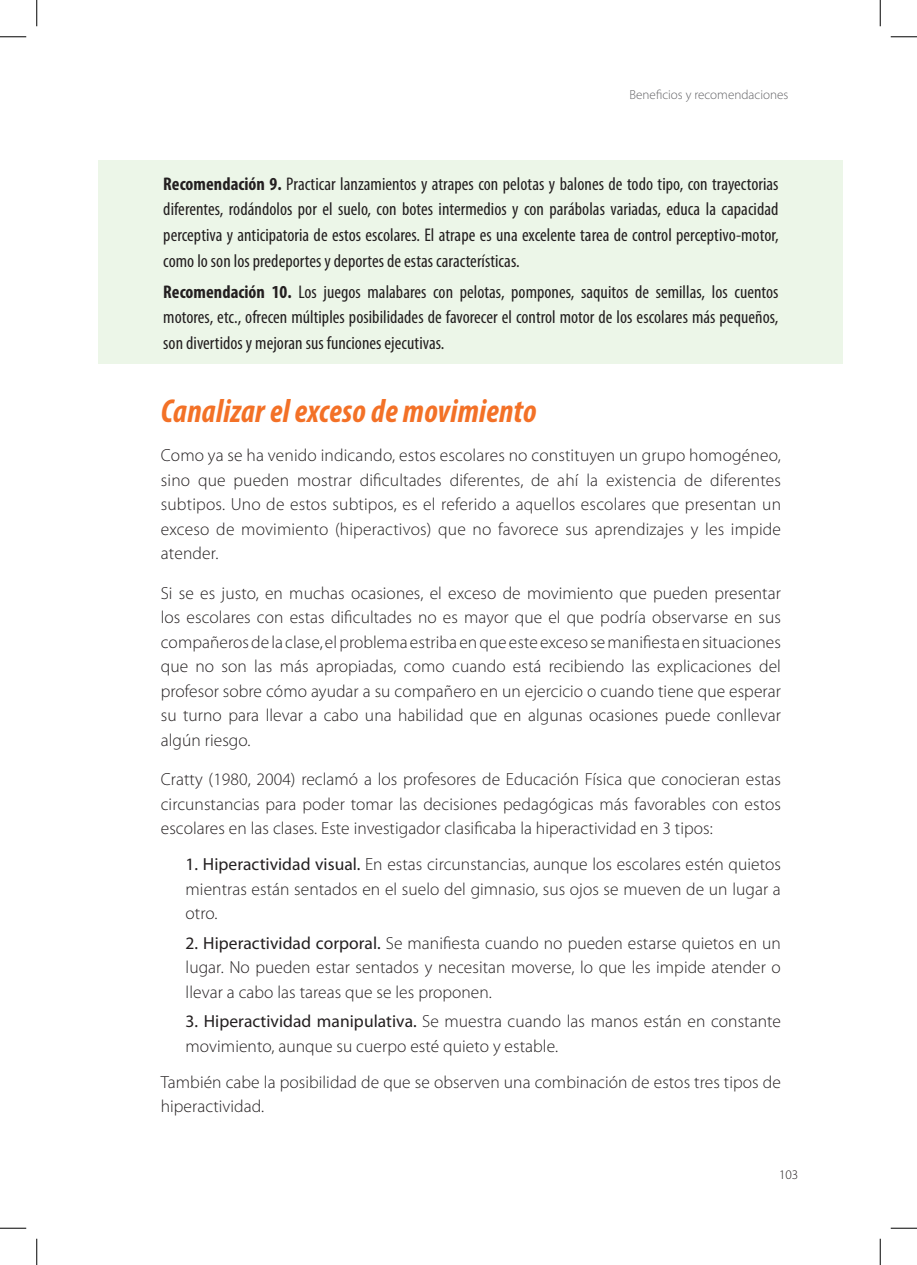
<style>
.page{position:relative;width:917px;height:1265px;background:#fff}
.page>*{position:absolute;margin:0;border:0;box-sizing:border-box;transform-origin:0 0}
.xx_generales{font:italic 700 condensed 33.25px "Myriad Pro";letter-spacing:.01em;color:#f37127}
.recomendaciones{font:condensed 18.38px/25.7px "Myriad Pro";letter-spacing:.005em;color:#231f20;text-align:justify}
.texto_normal{font:300 17.5px/24.5px "Myriad Pro";letter-spacing:.005em;color:#231f20;text-align:justify}
.t1{font:300 13.12px "Myriad Pro";color:#636366}
.t2{font:300 13.12px "Myriad Pro";color:#231f20}
.s1{font-weight:700}
.s2{font-weight:400}
</style>
<div class="page">
<div style="left:99px;top:161px;width:744px;height:203px;background:#ecf6e8"></div>
<svg style="left:0;top:36px;width:26px;height:1px"></svg>
<svg style="left:891px;top:36px;width:26px;height:1px"></svg>
<svg style="left:0;top:1227px;width:26px;height:1px"></svg>
<svg style="left:891px;top:1227px;width:26px;height:1px"></svg>
<svg style="left:36px;top:0;width:1px;height:26px"></svg>
<svg style="left:36px;top:1238px;width:1px;height:26px"></svg>
<svg style="left:880px;top:0;width:1px;height:26px"></svg>
<svg style="left:880px;top:1238px;width:1px;height:26px"></svg>
<p class="t1" style="left:629px;top:86px;width:160px">Beneficios y recomendaciones</p>
<p class="recomendaciones" style="left:163px;top:170px;width:617px"><span class="s1">Recomendación 9.</span> Practicar lanzamientos y atrapes con pelotas y balones de todo tipo, con trayectorias diferentes, rodándolos por el suelo, con botes intermedios y con parábolas variadas, educa la capacidad perceptiva y anticipatoria de estos escolares. El atrape es una excelente tarea de control perceptivo-motor, como lo son los predeportes y deportes de estas características.</p>
<p class="recomendaciones" style="left:163px;top:278px;width:617px"><span class="s1">Recomendación 10.</span> Los juegos malabares con pelotas, pompones, saquitos de semillas, los cuentos motores, etc., ofrecen múltiples posibilidades de favorecer el control motor de los escolares más pequeños, son divertidos y mejoran sus funciones ejecutivas.</p>
<p class="xx_generales" style="left:161px;top:390px;width:377px">Canalizar el exceso de movimiento</p>
<p class="texto_normal" style="left:161px;top:443px;width:622px">Como ya se ha venido indicando, estos escolares no constituyen un grupo homogéneo, sino que pueden mostrar dificultades diferentes, de ahí la existencia de diferentes subtipos. Uno de estos subtipos, es el referido a aquellos escolares que presentan un exceso de movimiento (hiperactivos) que no favorece sus aprendizajes y les impide atender.</p>
<p class="texto_normal" style="left:161px;top:580px;width:622px">Si se es justo, en muchas ocasiones, el exceso de movimiento que pueden presentar los escolares con estas dificultades no es mayor que el que podría observarse en sus compañeros de la clase, el problema estriba en que este exceso se manifiesta en situaciones que no son las más apropiadas, como cuando está recibiendo las explicaciones del profesor sobre cómo ayudar a su compañero en un ejercicio o cuando tiene que esperar su turno para llevar a cabo una habilidad que en algunas ocasiones puede conllevar algún riesgo.</p>
<p class="texto_normal" style="left:161px;top:767px;width:622px">Cratty (1980, 2004) reclamó a los profesores de Educación Física que conocieran estas circunstancias para poder tomar las decisiones pedagógicas más favorables con estos escolares en las clases. Este investigador clasificaba la hiperactividad en 3 tipos:</p>
<p class="texto_normal" style="left:186px;top:851px;width:597px"><span class="s2">1. Hiperactividad visual.</span> En estas circunstancias, aunque los escolares estén quietos mientras están sentados en el suelo del gimnasio, sus ojos se mueven de un lugar a otro.</p>
<p class="texto_normal" style="left:186px;top:930px;width:597px"><span class="s2">2. Hiperactividad corporal.</span> Se manifiesta cuando no pueden estarse quietos en un lugar. No pueden estar sentados y necesitan moverse, lo que les impide atender o llevar a cabo las tareas que se les proponen.</p>
<p class="texto_normal" style="left:186px;top:1008px;width:597px"><span class="s2">3. Hiperactividad manipulativa.</span> Se muestra cuando las manos están en constante movimiento, aunque su cuerpo esté quieto y estable.</p>
<p class="texto_normal" style="left:161px;top:1069px;width:622px">También cabe la posibilidad de que se observen una combinación de estos tres tipos de hiperactividad.</p>
<p class="t2" style="left:779px;top:1166px;width:21px">103</p>
</div>
